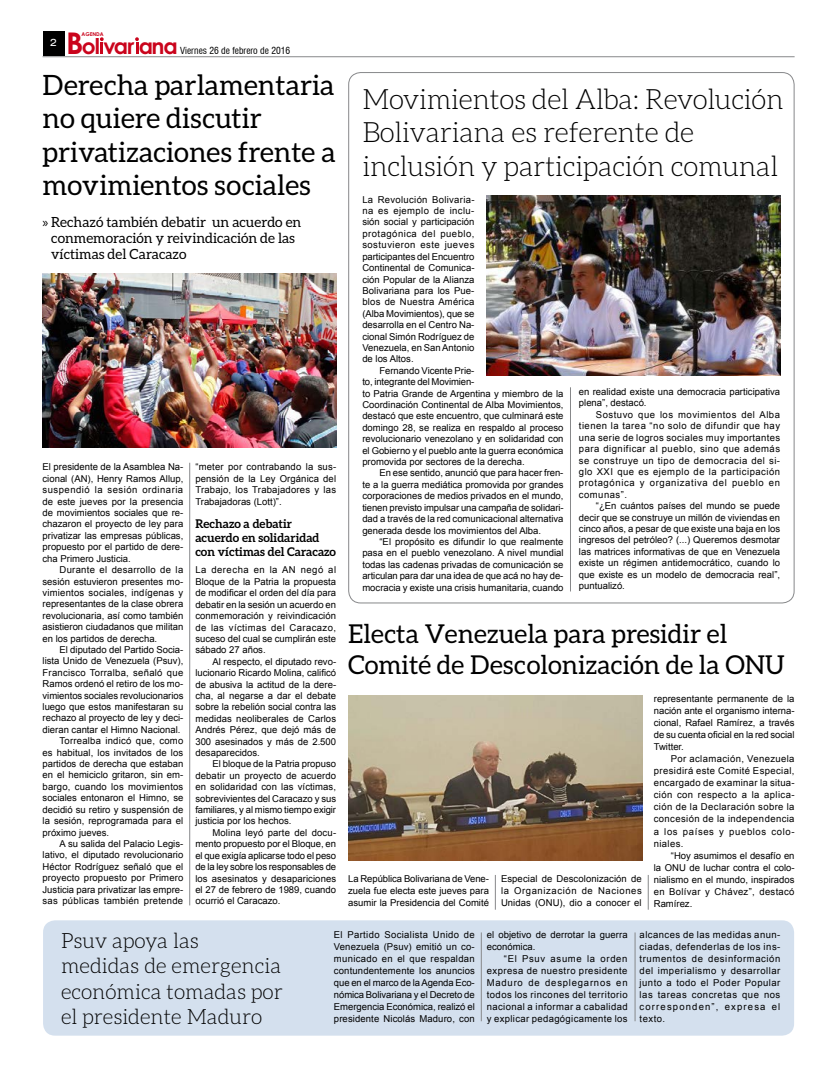
<style>
.page{position:relative;width:823px;height:1078px;background:#fff}
.page>*{position:absolute;margin:0;border:0;box-sizing:border-box;transform-origin:0 0}
.t1{font:300 28px/33.6px "Aleo";letter-spacing:-.01em;color:#000}
.t2{font:28px/33.6px "Aleo";color:#000}
.t3{font:26px/31.2px "Aleo";color:#000}
.t4{font:700 21.7px "Century Gothic";letter-spacing:-.04em;color:#ca041c}
.t5{font:300 21px/25.2px "Aleo";color:#000}
.t6{font:14px/16px "Aleo";color:#000}
.t7{font:700 12px/14.4px "Aleo";color:#000}
.t8{font:expanded 10px "Swiss 721 BT";color:#fff}
.t9{font:9.5px/11.4px "Arial";color:#000;text-align:justify}
.t10{font:9.5px "Arial";letter-spacing:.025em;color:#000}
.t11{font:9.5px "Arial";letter-spacing:.02em;color:#000}
.t12{font:9.5px "Arial";letter-spacing:.03em;color:#000}
.t13{font:condensed 9.5px "Swiss 721 BT";color:#000}
.t14{font:700 5.2px "Century Gothic";color:#ca041c}
.s1{font-size:29.9px}
.s2{font-family:"Myriad Pro"}
</style>
<div class="page">
<hr style="left:43px;top:56px;width:751px;height:1px;background:#87888a">
<div style="left:43px;top:32px;width:21px;height:24px;background:#000"></div>
<svg style="left:100px;top:37px;width:4px;height:17px"></svg>
<svg style="left:135px;top:37px;width:4px;height:17px"></svg>
<div style="left:43px;top:920px;width:750px;height:115px;background:#d4e0ee;border-radius:12px"></div>
<img style="left:43px;top:273px;width:293px;height:174px">
<img style="left:486px;top:196px;width:294px;height:180px">
<img style="left:348px;top:695px;width:294px;height:165px">
<hr style="left:480px;top:932px;width:1px;height:88px;background:#87888a">
<hr style="left:634px;top:932px;width:1px;height:88px;background:#87888a">
<hr style="left:647px;top:874px;width:1px;height:35px;background:#87888a">
<hr style="left:494px;top:874px;width:1px;height:35px;background:#87888a">
<hr style="left:189px;top:462px;width:1px;height:443px;background:#87888a">
<hr style="left:569px;top:387px;width:1px;height:204px;background:#87888a">
<p class="t14" style="left:81px;top:31px;width:24px">AGENDA</p>
<p class="t8" style="left:50px;top:36px;width:8px">2</p>
<h3 class="t4" style="left:66px;top:33px;width:113px"><span class="s1">B</span>ol var ana</h3>
<p class="t13" style="left:180px;top:44px;width:111px">Viernes 26 de febrero de 2016</p>
<h1 class="t2" style="left:43px;top:67px;width:294px">Derecha parlamentaria no quiere discutir privatizaciones frente a movimientos sociales</h1>
<h3 class="t6" style="left:51px;top:214px;width:252px;text-indent:-8px"><span class="s2">»</span> Rechazó también debatir un acuerdo en conmemoración y reivindicación de las víctimas del Caracazo</h3>
<p class="t9" style="left:43px;top:461px;width:142px">El presidente de la Asamblea Na&shy;cional (AN), Henry Ramos Allup, suspendió la sesión ordinaria de este jueves por la presencia de movimientos sociales que re&shy;chazaron el proyecto de ley para privatizar las empresas públicas, propuesto por el partido de dere&shy;cha Primero Justicia.</p>
<p class="t9" style="left:43px;top:564px;width:142px;text-indent:17px">Durante el desarrollo de la sesión estuvieron presentes mo&shy;vimientos sociales, indígenas y representantes de la clase obrera revolucionaria, así como también asistieron ciudadanos que militan en los partidos de derecha.</p>
<p class="t9" style="left:60px;top:644px;width:125px">El diputado del Partido Socia-</p>
<p class="t9" style="left:43px;top:655px;width:142px">lista Unido de Venezuela (Psuv),</p>
<p class="t10" style="left:43px;top:666px;width:142px">Francisco Torralba, señaló que</p>
<p class="t9" style="left:43px;top:678px;width:142px">Ramos ordenó el retiro de los mo-</p>
<p class="t9" style="left:43px;top:689px;width:142px">vimientos sociales revolucionarios</p>
<p class="t9" style="left:43px;top:701px;width:142px">luego que estos manifestaran su</p>
<p class="t9" style="left:43px;top:712px;width:142px">rechazo al proyecto de ley y deci-</p>
<p class="t9" style="left:43px;top:723px;width:139px">dieran cantar el Himno Nacional.</p>
<p class="t10" style="left:60px;top:734px;width:125px">Torrealba indicó que, como</p>
<p class="t9" style="left:43px;top:746px;width:142px">es habitual, los invitados de los</p>
<p class="t9" style="left:43px;top:758px;width:142px">partidos de derecha que estaban</p>
<p class="t9" style="left:43px;top:769px;width:142px">en el hemiciclo gritaron, sin em-</p>
<p class="t11" style="left:43px;top:780px;width:142px">bargo, cuando los movimientos</p>
<p class="t9" style="left:43px;top:792px;width:142px">sociales entonaron el Himno, se</p>
<p class="t9" style="left:43px;top:803px;width:142px">decidió su retiro y suspensión de</p>
<p class="t9" style="left:43px;top:815px;width:142px">la sesión, reprogramada para el</p>
<p class="t9" style="left:43px;top:826px;width:68px">próximo jueves.</p>
<p class="t9" style="left:60px;top:837px;width:125px">A su salida del Palacio Legis-</p>
<p class="t9" style="left:43px;top:849px;width:142px">lativo, el diputado revolucionario</p>
<p class="t9" style="left:43px;top:860px;width:142px">Héctor Rodríguez señaló que el</p>
<p class="t9" style="left:43px;top:872px;width:142px">proyecto propuesto por Primero</p>
<p class="t9" style="left:43px;top:883px;width:142px">Justicia para privatizar las empre-</p>
<p class="t12" style="left:43px;top:894px;width:142px">sas públicas también pretende</p>
<p class="t9" style="left:195px;top:461px;width:142px">“meter por contrabando la sus&shy;pensión de la Ley Orgánica del Trabajo, los Trabajadores y las Trabajadoras (Lott)”.</p>
<p class="t7" style="left:195px;top:515px;width:142px">Rechazo a debatir acuerdo en solidaridad con víctimas del Caracazo</p>
<p class="t9" style="left:195px;top:564px;width:142px">La derecha en la AN negó al Bloque de la Patria la propuesta de modificar el orden del día para debatir en la sesión un acuerdo en conmemoración y reivindicación de las víctimas del Caracazo, suceso del cual se cumplirán este sábado 27 años.</p>
<p class="t9" style="left:195px;top:655px;width:142px;text-indent:17px">Al respecto, el diputado revo&shy;lucionario Ricardo Molina, calificó de abusiva la actitud de la dere&shy;cha, al negarse a dar el debate sobre la rebelión social contra las medidas neoliberales de Carlos Andrés Pérez, que dejó más de 300 asesinados y más de 2.500 desaparecidos.</p>
<p class="t9" style="left:195px;top:758px;width:142px;text-indent:17px">El bloque de la Patria propuso debatir un proyecto de acuerdo en solidaridad con las víctimas, sobrevivientes del Caracazo y sus familiares, y al mismo tiempo exigir justicia por los hechos.</p>
<p class="t9" style="left:195px;top:826px;width:142px;text-indent:17px">Molina leyó parte del docu&shy;mento propuesto por el Bloque, en el que exigía aplicarse todo el peso de la ley sobre los responsables de los asesinatos y desapariciones el 27 de febrero de 1989, cuando ocurrió el Caracazo.</p>
<h1 class="t1" style="left:362px;top:82px;width:422px">Movimientos del Alba: Revolución<br>Bolivariana es referente de inclusión y participación comunal</h1>
<p class="t9" style="left:362px;top:194px;width:114px">La Revolución Bolivaria&shy;na es ejemplo de inclu&shy;sión social y participación protagónica del pueblo, sostuvieron este jueves participantes del Encuentro Continental de Comunica&shy;ción Popular de la Alianza Bolivariana para los Pue&shy;blos de Nuestra América (Alba Movimientos), que se desarrolla en el Centro Na&shy;cional Simón Rodríguez de Venezuela, en San Antonio de los Altos.</p>
<p class="t9" style="left:362px;top:365px;width:203px;text-align:left;text-indent:17px">Fernando Vicente Prie-<br>to, integrante del Movimien-<br>to Patria Grande de Argentina y miembro de la Coordinación Continental de Alba Movimientos, destacó que este encuentro, que culminará este domingo 28, se realiza en respaldo al proceso revolucionario venezolano y en solidaridad con el Gobierno y el pueblo ante la guerra económica promovida por sectores de la derecha.</p>
<p class="t9" style="left:362px;top:467px;width:203px;text-indent:17px">En ese sentido, anunció que para hacer fren&shy;te a la guerra mediática promovida por grandes corporaciones de medios privados en el mundo, tienen previsto impulsar una campaña de solidari&shy;dad a través de la red comunicacional alternativa generada desde los movimientos del Alba.</p>
<p class="t9" style="left:362px;top:536px;width:202px;text-indent:17px">“El propósito es difundir lo que realmente pasa en el pueblo venezolano. A nivel mundial todas las cadenas privadas de comunicación se articulan para dar una idea de que acá no hay de&shy;mocracia y existe una crisis humanitaria, cuando</p>
<p class="t9" style="left:578px;top:386px;width:202px">en realidad existe una democracia participativa plena”, destacó.</p>
<p class="t9" style="left:578px;top:409px;width:203px;text-indent:17px">Sostuvo que los movimientos del Alba tienen la tarea “no solo de difundir que hay una serie de logros sociales muy importantes para dignificar al pueblo, sino que además se construye un tipo de democracia del si&shy;glo XXI que es ejemplo de la participación protagónica y organizativa del pueblo en comunas”.</p>
<p class="t9" style="left:578px;top:500px;width:203px;text-indent:17px">“¿En cuántos países del mundo se puede decir que se construye un millón de viviendas en cinco años, a pesar de que existe una baja en los ingresos del petróleo? (...) Queremos desmotar las matrices informativas de que en Venezuela existe un régimen antidemocrático, cuando lo que existe es un modelo de democracia real”, puntualizó.</p>
<h2 class="t3" style="left:348px;top:617px;width:437px">Electa Venezuela para presidir el<br>Comité de Descolonización de la ONU</h2>
<p class="t9" style="left:348px;top:872px;width:142px;line-height:12px">La República Bolivariana de Vene&shy;zuela fue electa este jueves para asumir la Presidencia del Comité</p>
<p class="t9" style="left:500px;top:872px;width:142px;line-height:12px">Especial de Descolonización de la Organización de Naciones Unidas (ONU), dio a conocer el</p>
<p class="t9" style="left:653px;top:693px;width:142px;line-height:12px">representante permanente de la nación ante el organismo interna&shy;cional, Rafael Ramírez, a través de su cuenta oficial en la red social Twitter.</p>
<p class="t9" style="left:653px;top:753px;width:142px;line-height:12px;text-indent:17px">Por aclamación, Venezuela presidirá este Comité Especial, encargado de examinar la situa&shy;ción con respecto a la aplica&shy;ción de la Declaración sobre la concesión de la independencia a los países y pueblos colo&shy;niales.</p>
<p class="t9" style="left:653px;top:849px;width:142px;line-height:12px;text-indent:17px">“Hoy asumimos el desafío en la ONU de luchar contra el colo&shy;nialismo en el mundo, inspirados en Bolívar y Chávez”, destacó Ramírez.</p>
<p class="t9" style="left:334px;top:928px;width:142px;line-height:12px">El Partido Socialista Unido de Venezuela (Psuv) emitió un co&shy;municado en el que respaldan contundentemente los anuncios que en el marco de la Agenda Eco&shy;nómica Bolivariana y el Decreto de Emergencia Económica, realizó el presidente Nicolás Maduro, con</p>
<h3 class="t5" style="left:61px;top:927px;width:223px">Psuv apoya las<br>medidas de emergencia económica tomadas por el presidente Maduro</h3>
<p class="t9" style="left:486px;top:928px;width:142px;line-height:12px">el objetivo de derrotar la guerra económica.</p>
<p class="t9" style="left:486px;top:952px;width:142px;line-height:12px;text-indent:17px">“El Psuv asume la orden expresa de nuestro presidente Maduro de desplegarnos en todos los rincones del territorio nacional a informar a cabalidad y explicar pedagógicamente los</p>
<p class="t9" style="left:639px;top:928px;width:142px;line-height:12px">alcances de las medidas anun&shy;ciadas, defenderlas de los ins&shy;trumentos de desinformación del imperialismo y desarrollar junto a todo el Poder Popular las tareas concretas que nos corresponden”, expresa el texto.</p>
</div>
